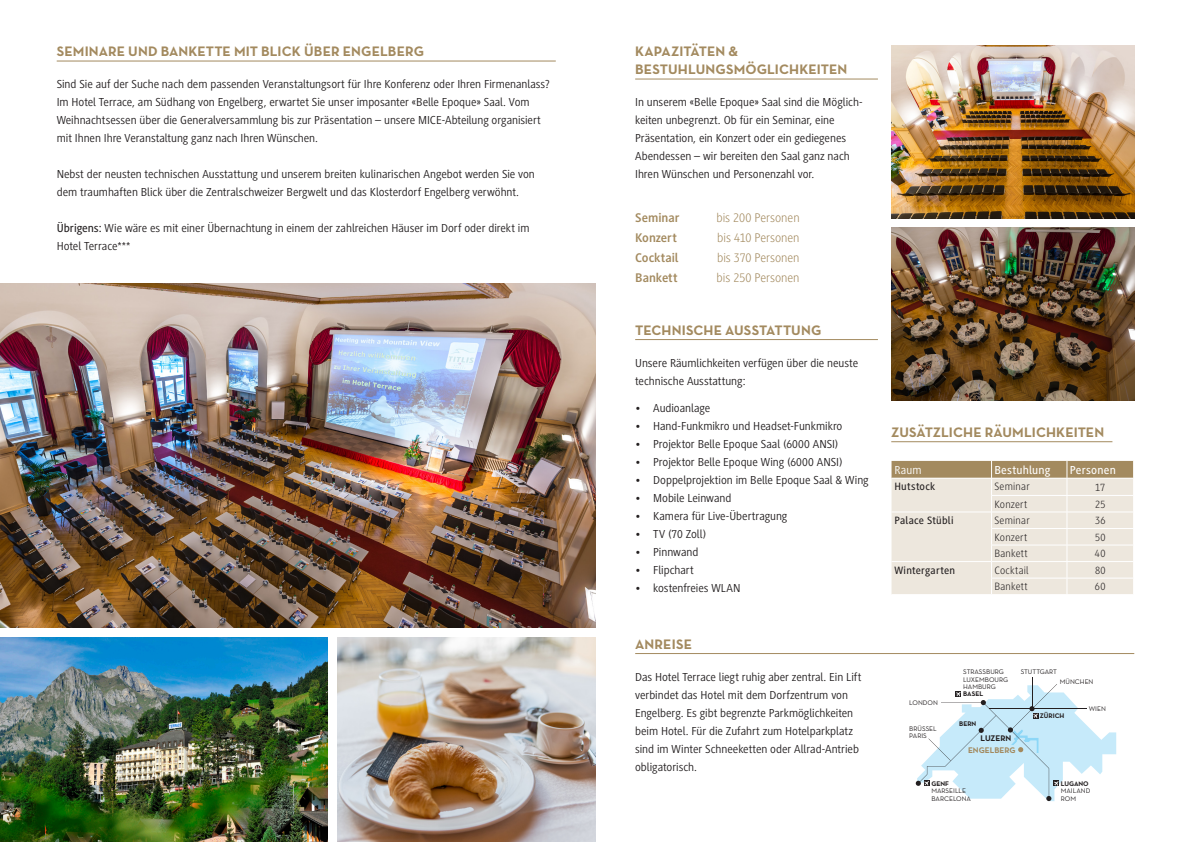
<style>
.page{position:relative;width:1191px;height:842px;background:#fff}
.page>*{position:absolute;margin:0;border:0;box-sizing:border-box;transform-origin:0 0}
.Titel{font:700 14px/18px "Neutraface Text";letter-spacing:.01em;color:#a38a5f}
.Grundtext{font:300 13px "Generis Sans Pro";letter-spacing:-.005em;color:#a38a5f}
.Grundtext-2{font:700 13px "Generis Sans Pro";letter-spacing:-.005em;color:#a38a5f}
.Grundtext-3{font:12px/18px "Generis Sans Pro";letter-spacing:-.005em;color:#231f20}
.Lauftext_Copy{font:500 12px "Generis Sans Pro";letter-spacing:.02em;color:#fff}
.Lauftext_Copy-2{font:12px "Generis Sans Pro";color:#fff}
.Lauftext_Copy-3{font:300 11px "Generis Sans Pro";letter-spacing:.02em;color:#231f20}
.Lauftext_Copy-4{font:500 11px "Generis Sans Pro";letter-spacing:.025em;color:#231f20}
.t1{font:700 8.3px "Neutraface Text";color:#a38a5f}
.t2{font:700 8.3px "Neutraface Text";color:#231f20}
.t3{font:6.8px/7.4px "Neutraface Text";color:#231f20}
.t4{font:700 6.8px "Neutraface Text";color:#231f20}
.s1{font-weight:500}
.s2{font-weight:700}
</style>
<div class="page">
<img style="left:337px;top:638px;width:258px;height:204px">
<img style="left:0;top:638px;width:327px;height:204px">
<img style="left:0;top:283px;width:595px;height:345px">
<hr style="left:57px;top:61px;width:499px;height:1px;background:#a38a5f">
<hr style="left:635px;top:79px;width:243px;height:1px;background:#a38a5f">
<hr style="left:635px;top:653px;width:499px;height:1px;background:#a38a5f">
<hr style="left:891px;top:441px;width:221px;height:1px;background:#a38a5f">
<hr style="left:635px;top:339px;width:243px;height:1px;background:#a38a5f">
<svg style="left:891px;top:461px;width:243px;height:133px;background:#e4dccf"></svg>
<img style="left:891px;top:45px;width:243px;height:173px">
<img style="left:891px;top:227px;width:243px;height:173px">
<hr style="left:1032px;top:677px;width:1px;height:31px;background:#231f20">
<svg style="left:915px;top:684px;width:201px;height:117px"></svg>
<p class="Titel" style="left:57px;top:42px;width:369px">SEMINARE UND BANKETTE MIT BLICK ÜBER ENGELBERG</p>
<p class="Grundtext-3" style="left:57px;top:76px;width:494px">Sind Sie auf der Suche nach dem passenden Veranstaltungsort für Ihre Konferenz oder Ihren Firmenanlass?</p>
<p class="Grundtext-3" style="left:57px;top:94px;width:485px">Im Hotel Terrace, am Südhang von Engelberg, erwartet Sie unser imposanter «Belle Epoque» Saal. Vom<br>Weihnachtsessen über die Generalversammlung bis zur Präsentation – unsere MICE-Abteilung organisiert mit Ihnen Ihre Veranstaltung ganz nach Ihren Wünschen.</p>
<p class="Grundtext-3" style="left:57px;top:166px;width:480px">Nebst der neusten technischen Ausstattung und unserem breiten kulinarischen Angebot werden Sie von dem traumhaften Blick über die Zentralschweizer Bergwelt und das Klosterdorf Engelberg verwöhnt.</p>
<p class="Grundtext-3" style="left:57px;top:220px;width:474px"><span class="s1">Übrigens:</span> Wie wäre es mit einer Übernachtung in einem der zahlreichen Häuser im Dorf oder direkt im<br>Hotel Terrace***</p>
<p class="Titel" style="left:635px;top:42px;width:214px">KAPAZITÄTEN &amp;<br>BESTUHLUNGSMÖGLICHKEITEN</p>
<p class="Grundtext-3" style="left:635px;top:94px;width:228px">In unserem «Belle Epoque» Saal sind die Möglich&shy;keiten unbegrenzt. Ob für ein Seminar, eine Präsentation, ein Konzert oder ein gediegenes Abendessen – wir bereiten den Saal ganz nach Ihren Wünschen und Personenzahl vor.</p>
<p class="Grundtext-2" style="left:635px;top:211px;width:46px">Seminar</p>
<p class="Grundtext" style="left:716px;top:211px;width:85px">bis 200 Personen</p>
<p class="Grundtext-2" style="left:635px;top:231px;width:43px">Konzert</p>
<p class="Grundtext" style="left:717px;top:231px;width:84px">bis 410 Personen</p>
<p class="Grundtext-2" style="left:635px;top:251px;width:45px">Cocktail</p>
<p class="Grundtext" style="left:717px;top:251px;width:84px">bis 370 Personen</p>
<p class="Grundtext-2" style="left:635px;top:271px;width:44px">Bankett</p>
<p class="Grundtext" style="left:716px;top:271px;width:85px">bis 250 Personen</p>
<p class="Titel" style="left:635px;top:321px;width:188px">TECHNISCHE AUSSTATTUNG</p>
<p class="Grundtext-3" style="left:635px;top:354px;width:224px">Unsere Räumlichkeiten verfügen über die neuste technische Ausstattung:</p>
<p class="Grundtext-3" style="left:635px;top:399px;width:77px">• Audioanlage</p>
<p class="Grundtext-3" style="left:635px;top:417px;width:209px">• Hand-Funkmikro und Headset-Funkmikro</p>
<p class="Grundtext-3" style="left:635px;top:435px;width:205px">• Projektor Belle Epoque Saal (6000 ANSI)</p>
<p class="Grundtext-3" style="left:635px;top:453px;width:209px">• Projektor Belle Epoque Wing (6000 ANSI)</p>
<p class="Grundtext-3" style="left:635px;top:471px;width:235px">• Doppelprojektion im Belle Epoque Saal &amp; Wing</p>
<p class="Grundtext-3" style="left:635px;top:489px;width:98px">• Mobile Leinwand</p>
<p class="Grundtext-3" style="left:635px;top:507px;width:154px">• Kamera für Live-Übertragung</p>
<p class="Grundtext-3" style="left:635px;top:525px;width:73px">• TV (70 Zoll)</p>
<p class="Grundtext-3" style="left:635px;top:543px;width:65px">• Pinnwand</p>
<p class="Grundtext-3" style="left:635px;top:561px;width:60px">• Flipchart</p>
<p class="Grundtext-3" style="left:635px;top:579px;width:107px">• kostenfreies WLAN</p>
<p class="Titel" style="left:635px;top:635px;width:58px">ANREISE</p>
<p class="Grundtext-3" style="left:635px;top:668px;width:228px">Das Hotel Terrace liegt ruhig aber zentral. Ein Lift verbindet das Hotel mit dem Dorfzentrum von Engelberg. Es gibt begrenzte Parkmöglichkeiten beim Hotel. Für die Zufahrt zum Hotelparkplatz sind im Winter Schneeketten oder Allrad-Antrieb obligatorisch.</p>
<p class="Titel" style="left:891px;top:423px;width:214px">ZUSÄTZLICHE RÄUMLICHKEITEN</p>
<p class="Lauftext_Copy-2" style="left:894px;top:463px;width:29px">Raum</p>
<p class="Lauftext_Copy" style="left:994px;top:463px;width:58px">Bestuhlung</p>
<p class="Lauftext_Copy" style="left:1069px;top:463px;width:48px">Personen</p>
<p class="Lauftext_Copy-4" style="left:894px;top:481px;width:42px">Hutstock</p>
<p class="Lauftext_Copy-3" style="left:994px;top:481px;width:37px">Seminar</p>
<p class="Lauftext_Copy-3" style="left:1095px;top:481px;width:12px">17</p>
<p class="Lauftext_Copy-3" style="left:994px;top:498px;width:35px">Konzert</p>
<p class="Lauftext_Copy-3" style="left:1095px;top:498px;width:12px">25</p>
<p class="Lauftext_Copy-4" style="left:894px;top:515px;width:61px">Palace Stübli</p>
<p class="Lauftext_Copy-3" style="left:994px;top:515px;width:37px">Seminar</p>
<p class="Lauftext_Copy-3" style="left:1095px;top:515px;width:12px">36</p>
<p class="Lauftext_Copy-3" style="left:994px;top:531px;width:35px">Konzert</p>
<p class="Lauftext_Copy-3" style="left:1095px;top:531px;width:12px">50</p>
<p class="Lauftext_Copy-3" style="left:994px;top:548px;width:35px">Bankett</p>
<p class="Lauftext_Copy-3" style="left:1095px;top:548px;width:12px">40</p>
<p class="Lauftext_Copy-4" style="left:894px;top:564px;width:62px">Wintergarten</p>
<p class="Lauftext_Copy-3" style="left:994px;top:564px;width:36px">Cocktail</p>
<p class="Lauftext_Copy-3" style="left:1095px;top:564px;width:12px">80</p>
<p class="Lauftext_Copy-3" style="left:994px;top:581px;width:35px">Bankett</p>
<p class="Lauftext_Copy-3" style="left:1095px;top:581px;width:12px">60</p>
<p class="t3" style="left:909px;top:698px;width:30px">LONDON</p>
<p class="t3" style="left:909px;top:724px;width:29px">BRÜSSEL<br>PARIS</p>
<p class="t3" style="left:963px;top:668px;width:47px">STRASSBURG<br>LUXEMBOURG<br>HAMBURG<br><span class="s2">BASEL</span></p>
<p class="t4" style="left:959px;top:719px;width:19px">BERN</p>
<p class="t2" style="left:980px;top:732px;width:32px">LUZERN</p>
<p class="t3" style="left:1020px;top:668px;width:38px">STUTTGART</p>
<p class="t3" style="left:1059px;top:678px;width:35px">MÜNCHEN</p>
<p class="t4" style="left:1039px;top:711px;width:26px">ZÜRICH</p>
<p class="t3" style="left:1088px;top:705px;width:19px">WIEN</p>
<p class="t1" style="left:968px;top:744px;width:49px">ENGELBERG</p>
<p class="t3" style="left:931px;top:779px;width:41px"><span class="s2">GENF<br></span>MARSEILLE<br>BARCELONA</p>
<p class="t3" style="left:1060px;top:779px;width:31px"><span class="s2">LUGANO<br></span>MAILAND<br>ROM</p>
</div>
